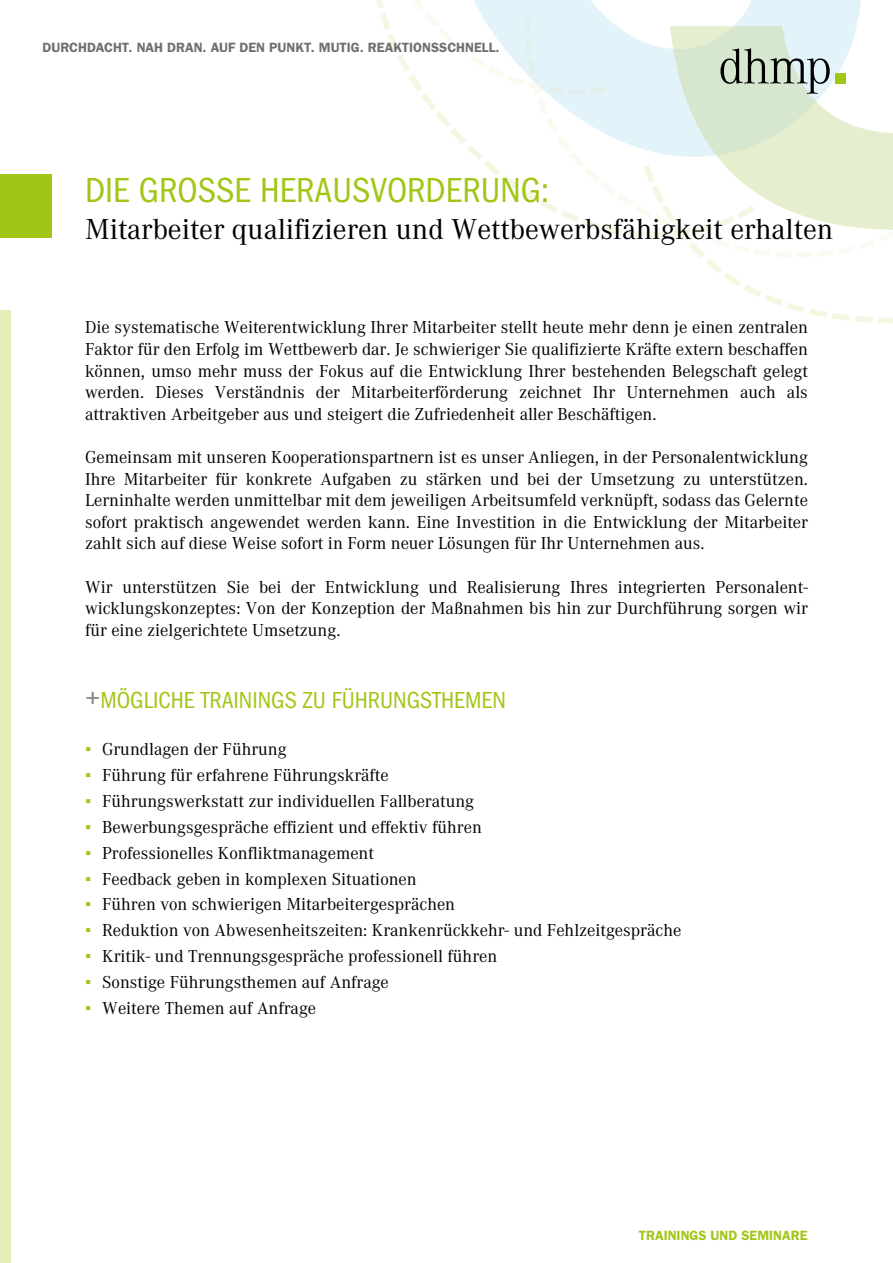
<style>
.page{position:relative;width:893px;height:1263px;background:#fff}
.page>*{position:absolute;margin:0;border:0;box-sizing:border-box;transform-origin:0 0}
.t1{font:condensed 36px "ITC Franklin Gothic Std";color:#a2c617}
.t2{font:30px "Corporate A";color:#000}
.t3{font:condensed 24px "ITC Franklin Gothic Std";color:#a2c617}
.t4{font:18px/21.6px "Corporate A";color:#000;text-align:justify}
.t5{font:600 13.5px "ITC Franklin Gothic Std";color:#706f6f}
.t6{font:600 13.5px "ITC Franklin Gothic Std";color:#a2c617}
.s1{font-size:30px;color:#878787}
.s2{font-family:"Verdana";color:#a2c617}
</style>
<div class="page">
<svg style="left:376px;top:0;width:517px;height:323px"></svg>
<div style="left:835px;top:73px;width:11px;height:11px;background:#a2c617"></div>
<div style="left:0;top:310px;width:11px;height:953px;background:#e3eeb9"></div>
<div style="left:0;top:174px;width:51px;height:64px;background:#a2c617"></div>
<p class="t5" style="left:43px;top:39px;width:458px">DURCHDACHT. NAH DRAN. AUF DEN PUNKT. MUTIG. REAKTIONSSCHNELL.</p>
<h1 class="t1" style="left:85px;top:170px;width:466px">DIE GROSSE HERAUSVORDERUNG:</h1>
<h2 class="t2" style="left:85px;top:212px;width:750px">Mitarbeiter qualifizieren und Wettbewerbsfähigkeit erhalten</h2>
<p class="t4" style="left:85px;top:317px;width:724px">Die systematische Weiterentwicklung Ihrer Mitarbeiter stellt heute mehr denn je einen zentralen Faktor für den Erfolg im Wettbewerb dar. Je schwieriger Sie qualifizierte Kräfte extern beschaffen können, umso mehr muss der Fokus auf die Entwicklung Ihrer bestehenden Belegschaft gelegt werden. Dieses Verständnis der Mitarbeiterförderung zeichnet Ihr Unternehmen auch als attraktiven Arbeitgeber aus und steigert die Zufriedenheit aller Beschäftigen.</p>
<p class="t4" style="left:85px;top:447px;width:724px">Gemeinsam mit unseren Kooperationspartnern ist es unser Anliegen, in der Personalentwicklung Ihre Mitarbeiter für konkrete Aufgaben zu stärken und bei der Umsetzung zu unterstützen.<br>Lerninhalte werden unmittelbar mit dem jeweiligen Arbeitsumfeld verknüpft, sodass das Gelernte sofort praktisch angewendet werden kann. Eine Investition in die Entwicklung der Mitarbeiter zahlt sich auf diese Weise sofort in Form neuer Lösungen für Ihr Unternehmen aus.</p>
<p class="t4" style="left:85px;top:576px;width:724px">Wir unterstützen Sie bei der Entwicklung und Realisierung Ihres integrierten Personalent&shy;wicklungskonzeptes: Von der Konzeption der Maßnahmen bis hin zur Durchführung sorgen wir für eine zielgerichtete Umsetzung.</p>
<h3 class="t3" style="left:85px;top:686px;width:422px"><span class="s1">+</span>MÖGLICHE TRAININGS ZU FÜHRUNGSTHEMEN</h3>
<p class="t4" style="left:85px;top:739px;width:203px"><span class="s2">▪</span> Grundlagen der Führung</p>
<p class="t4" style="left:85px;top:765px;width:305px"><span class="s2">▪</span> Führung für erfahrene Führungskräfte</p>
<p class="t4" style="left:85px;top:791px;width:391px"><span class="s2">▪</span> Führungswerkstatt zur individuellen Fallberatung</p>
<p class="t4" style="left:85px;top:816px;width:398px"><span class="s2">▪</span> Bewerbungsgespräche effizient und effektiv führen</p>
<p class="t4" style="left:85px;top:842px;width:290px"><span class="s2">▪</span> Professionelles Konfliktmanagement</p>
<p class="t4" style="left:85px;top:868px;width:333px"><span class="s2">▪</span> Feedback geben in komplexen Situationen</p>
<p class="t4" style="left:85px;top:894px;width:371px"><span class="s2">▪</span> Führen von schwierigen Mitarbeitergesprächen</p>
<p class="t4" style="left:85px;top:920px;width:598px"><span class="s2">▪</span> Reduktion von Abwesenheitszeiten: Krankenrückkehr- und Fehlzeitgespräche</p>
<p class="t4" style="left:85px;top:946px;width:414px"><span class="s2">▪</span> Kritik- und Trennungsgespräche professionell führen</p>
<p class="t4" style="left:85px;top:971px;width:305px"><span class="s2">▪</span> Sonstige Führungsthemen auf Anfrage</p>
<p class="t4" style="left:85px;top:997px;width:232px"><span class="s2">▪</span> Weitere Themen auf Anfrage</p>
<p class="t6" style="left:639px;top:1228px;width:170px">TRAININGS UND SEMINARE</p>
</div>
